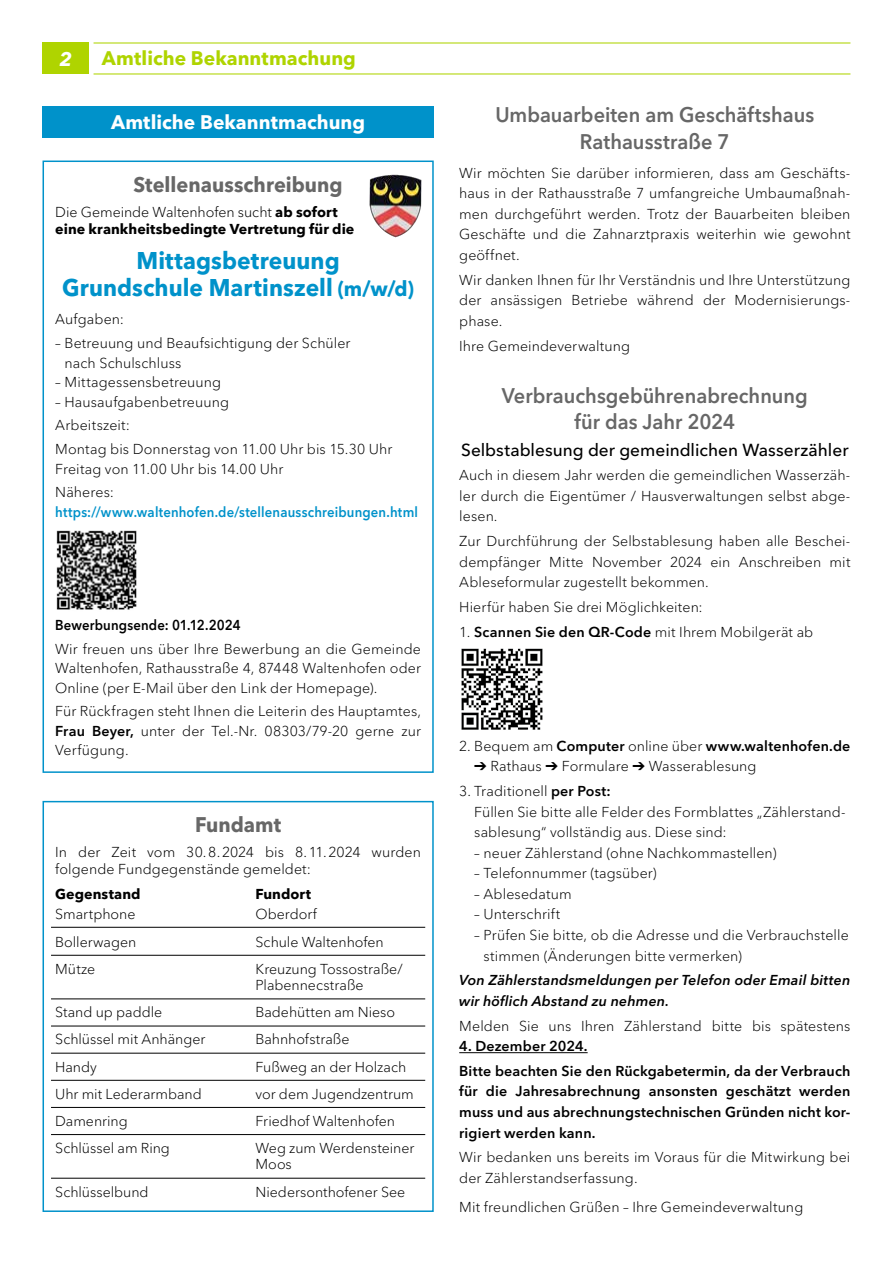
<style>
.page{position:relative;width:893px;height:1263px;background:#fff}
.page>*{position:absolute;margin:0;border:0;box-sizing:border-box;transform-origin:0 0}
.t1{font:700 24px/27px "Avenir Next LT Pro";color:#0092ca;text-align:center;scale:.95 1}
.t2{font:600 21px/26.5px "Avenir Next LT Pro";color:#676767;text-align:center;scale:.95 1}
.t3{font:700 21px "Avenir Next LT Pro";color:#676767;scale:.95 1}
.t4{font:700 19.5px "Avenir Next LT Pro";letter-spacing:.005em;color:#afd400}
.t5{font:700 19.5px "Avenir Next LT Pro";letter-spacing:.005em;color:#fff}
.t6{font:italic 700 19.5px "Avenir Next LT Pro";color:#fff}
.t7{font:500 17.25px "Avenir Next LT Pro";color:#000}
.t8{font:300 14.25px/20.5px "Avenir Next LT Pro";letter-spacing:.005em;color:#000}
.t9{font:600 14.25px/20.5px "Avenir Next LT Pro";letter-spacing:.015em;color:#000}
.t10{font:700 14.25px/16.5px "Avenir Next LT Pro";letter-spacing:.005em;color:#000}
.t11{font:italic 600 14.25px/20.5px "Avenir Next LT Pro";letter-spacing:.01em;color:#000}
.t12{font:600 14.25px "Avenir Next LT Pro";letter-spacing:.015em;color:#0092ca;scale:.92 1}
.t13{font:600 14.25px "Avenir Next LT Pro";letter-spacing:.015em;color:#000;scale:.92 1}
.s1{font-weight:300}
.s2{font-size:21px}
.s3{font-weight:600}
</style>
<div class="page">
<hr style="left:94px;top:73px;width:756px;height:1px;background:#afd400">
<hr style="left:94px;top:42px;width:756px;height:2px;background:#afd400">
<div style="left:43px;top:43px;width:46px;height:31px;background:#afd400"></div>
<div style="left:43px;top:106px;width:391px;height:32px;background:#0092ca"></div>
<div style="left:43px;top:161px;width:391px;height:612px;border:2px solid #0092ca"></div>
<img style="left:56px;top:530px;width:81px;height:80px">
<img style="left:369px;top:174px;width:53px;height:63px">
<div style="left:43px;top:801px;width:391px;height:411px;border:2px solid #0092ca"></div>
<hr style="left:51px;top:927px;width:374px;height:1px;background:#000">
<hr style="left:51px;top:955px;width:374px;height:1px;background:#000">
<hr style="left:51px;top:999px;width:374px;height:1px;background:#000">
<hr style="left:51px;top:1026px;width:374px;height:1px;background:#000">
<hr style="left:51px;top:1053px;width:374px;height:1px;background:#000">
<hr style="left:51px;top:1080px;width:374px;height:1px;background:#000">
<hr style="left:51px;top:1107px;width:374px;height:1px;background:#000">
<hr style="left:51px;top:1134px;width:374px;height:1px;background:#000">
<hr style="left:51px;top:1178px;width:374px;height:1px;background:#000">
<hr style="left:459px;top:1052px;width:129px;height:1px;background:#000">
<img style="left:461px;top:648px;width:82px;height:82px">
<h3 class="t6" style="left:60px;top:47px;width:14px">2</h3>
<h3 class="t4" style="left:102px;top:46px;width:255px">Amtliche Bekanntmachung</h3>
<h3 class="t5" style="left:111px;top:110px;width:255px">Amtliche Bekanntmachung</h3>
<h2 class="t3" style="left:133px;top:172px;width:222px">Stellenausschreibung</h2>
<p class="t10" style="left:55px;top:204px;width:301px"><span class="s1">Die Gemeinde Waltenhofen sucht</span> ab sofort eine krankheitsbedingte Vertretung für die</p>
<h1 class="t1" style="left:62px;top:247px;width:372px">Mittagsbetreuung<br>Grundschule Martinszell <span class="s2">(m/w/d)</span></h1>
<p class="t8" style="left:55px;top:309px;width:70px">Aufgaben:</p>
<p class="t8" style="left:65px;top:333px;width:288px;line-height:19.5px;text-indent:-9px">– Betreuung und Beaufsichtigung der Schüler nach Schulschluss</p>
<p class="t8" style="left:55px;top:372px;width:167px">– Mittagessensbetreuung</p>
<p class="t8" style="left:55px;top:390px;width:339px;line-height:23.7px">– Hausaufgabenbetreuung<br>Arbeitszeit:<br>Montag bis Donnerstag von 11.00 Uhr bis 15.30 Uhr</p>
<p class="t8" style="left:55px;top:457px;width:229px;line-height:23.7px">Freitag von 11.00 Uhr bis 14.00 Uhr<br>Näheres:</p>
<p class="t12" style="left:55px;top:503px;width:396px">https://www.waltenhofen.de/stellenausschreibungen.html</p>
<p class="t13" style="left:55px;top:616px;width:203px">Bewerbungsende: 01.12.2024</p>
<p class="t8" style="left:55px;top:639px;width:367px;line-height:19.5px;text-align:justify">Wir freuen uns über Ihre Bewerbung an die Gemeinde Waltenhofen, Rathausstraße 4, 87448 Waltenhofen oder Online (per E-Mail über den Link der Homepage).</p>
<p class="t8" style="left:55px;top:702px;width:367px;line-height:19.5px;text-align:justify">Für Rückfragen steht Ihnen die Leiterin des Hauptamtes, <span class="s3">Frau Beyer,</span> unter der Tel.-Nr. 08303/79-20 gerne zur Verfügung.</p>
<h2 class="t3" style="left:195px;top:812px;width:92px">Fundamt</h2>
<p class="t8" style="left:55px;top:844px;width:367px;line-height:16.5px">In der Zeit vom 30.8.2024 bis 8.11.2024 wurden folgende Fundgegenstände gemeldet:</p>
<p class="t10" style="left:55px;top:885px;width:87px">Gegenstand</p>
<p class="t10" style="left:256px;top:885px;width:57px">Fundort</p>
<p class="t8" style="left:55px;top:904px;width:82px">Smartphone</p>
<p class="t8" style="left:256px;top:904px;width:63px">Oberdorf</p>
<p class="t8" style="left:55px;top:931px;width:83px">Bollerwagen</p>
<p class="t8" style="left:256px;top:931px;width:130px">Schule Waltenhofen</p>
<p class="t8" style="left:55px;top:958px;width:42px">Mütze</p>
<p class="t8" style="left:256px;top:960px;width:149px;line-height:16.5px">Kreuzung Tossostraße/<br>Plabennecstraße</p>
<p class="t8" style="left:55px;top:1002px;width:108px">Stand up paddle</p>
<p class="t8" style="left:256px;top:1002px;width:141px">Badehütten am Nieso</p>
<p class="t8" style="left:55px;top:1029px;width:152px">Schlüssel mit Anhänger</p>
<p class="t8" style="left:256px;top:1029px;width:96px">Bahnhofstraße</p>
<p class="t8" style="left:55px;top:1056px;width:43px">Handy</p>
<p class="t8" style="left:256px;top:1056px;width:152px">Fußweg an der Holzach</p>
<p class="t8" style="left:55px;top:1083px;width:148px">Uhr mit Lederarmband</p>
<p class="t8" style="left:256px;top:1083px;width:160px">vor dem Jugendzentrum</p>
<p class="t8" style="left:55px;top:1110px;width:74px">Damenring</p>
<p class="t8" style="left:256px;top:1110px;width:141px">Friedhof Waltenhofen</p>
<p class="t8" style="left:55px;top:1138px;width:116px">Schlüssel am Ring</p>
<p class="t8" style="left:256px;top:1140px;width:160px;line-height:16.5px">Weg zum Werdensteiner<br>Moos</p>
<p class="t8" style="left:55px;top:1181px;width:95px">Schlüsselbund</p>
<p class="t8" style="left:256px;top:1181px;width:151px">Niedersonthofener See</p>
<h2 class="t2" style="left:495px;top:102px;width:337px">Umbauarbeiten am Geschäftshaus<br>Rathausstraße 7</h2>
<p class="t8" style="left:459px;top:163px;width:393px;text-align:justify">Wir möchten Sie darüber informieren, dass am Geschäfts&shy;haus in der Rathausstraße 7 umfangreiche Umbaumaßnah&shy;men durchgeführt werden. Trotz der Bauarbeiten bleiben Geschäfte und die Zahnarztpraxis weiterhin wie gewohnt geöffnet.</p>
<p class="t8" style="left:459px;top:269px;width:393px;text-align:justify">Wir danken Ihnen für Ihr Verständnis und Ihre Unterstützung der ansässigen Betriebe während der Modernisierungs&shy;phase.</p>
<p class="t8" style="left:459px;top:335px;width:172px">Ihre Gemeindeverwaltung</p>
<h2 class="t2" style="left:502px;top:382px;width:323px">Verbrauchsgebührenabrechnung für das Jahr 2024</h2>
<p class="t7" style="left:461px;top:439px;width:389px">Selbstablesung der gemeindlichen Wasserzähler</p>
<p class="t8" style="left:459px;top:465px;width:393px;text-align:justify">Auch in diesem Jahr werden die gemeindlichen Wasserzäh&shy;ler durch die Eigentümer / Hausverwaltungen selbst abge&shy;lesen.</p>
<p class="t8" style="left:459px;top:531px;width:393px;text-align:justify">Zur Durchführung der Selbstablesung haben alle Beschei&shy;dempfänger Mitte November 2024 ein Anschreiben mit Ableseformular zugestellt bekommen.</p>
<p class="t8" style="left:459px;top:597px;width:245px">Hierfür haben Sie drei Möglichkeiten:</p>
<p class="t8" style="left:459px;top:621px;width:355px">1. <span class="s3">Scannen Sie den QR-Code</span> mit Ihrem Mobilgerät ab</p>
<p class="t9" style="left:459px;top:735px;width:393px"><span class="s1">2. Bequem am</span> Computer <span class="s1">online über</span> www.waltenhofen.de</p>
<p class="t8" style="left:474px;top:756px;width:284px">➔ Rathaus ➔ Formulare ➔ Wasserablesung</p>
<p class="t8" style="left:474px;top:781px;width:373px;text-indent:-15px">3. Traditionell <span class="s3">per Post:<br></span>Füllen Sie bitte alle Felder des Formblattes „Zählerstand&shy;sablesung“ vollständig aus. Diese sind:</p>
<p class="t8" style="left:474px;top:842px;width:304px">– neuer Zählerstand (ohne Nachkommastellen)</p>
<p class="t8" style="left:474px;top:863px;width:184px">– Telefonnummer (tagsüber)</p>
<p class="t8" style="left:474px;top:884px;width:99px">– Ablesedatum</p>
<p class="t8" style="left:474px;top:904px;width:88px">– Unterschrift</p>
<p class="t8" style="left:483px;top:925px;width:367px;text-indent:-9px">– Prüfen Sie bitte, ob die Adresse und die Verbrauchstelle stimmen (Änderungen bitte vermerken)</p>
<p class="t11" style="left:459px;top:970px;width:393px">Von Zählerstandsmeldungen per Telefon oder Email bitten wir höflich Abstand zu nehmen.</p>
<p class="t8" style="left:459px;top:1015px;width:393px">Melden Sie uns Ihren Zählerstand bitte bis spätestens</p>
<p class="t9" style="left:459px;top:1034px;width:393px;line-height:24.8px">4. Dezember 2024.<br>Bitte beachten Sie den Rückgabetermin, da der Verbrauch</p>
<p class="t9" style="left:459px;top:1081px;width:393px;text-align:justify">für die Jahresabrechnung ansonsten geschätzt werden muss und aus abrechnungstechnischen Gründen nicht kor&shy;rigiert werden kann.</p>
<p class="t8" style="left:459px;top:1147px;width:393px">Wir bedanken uns bereits im Voraus für die Mitwirkung bei der Zählerstandserfassung.</p>
<p class="t8" style="left:459px;top:1197px;width:346px">Mit freundlichen Grüßen – Ihre Gemeindeverwaltung</p>
</div>
